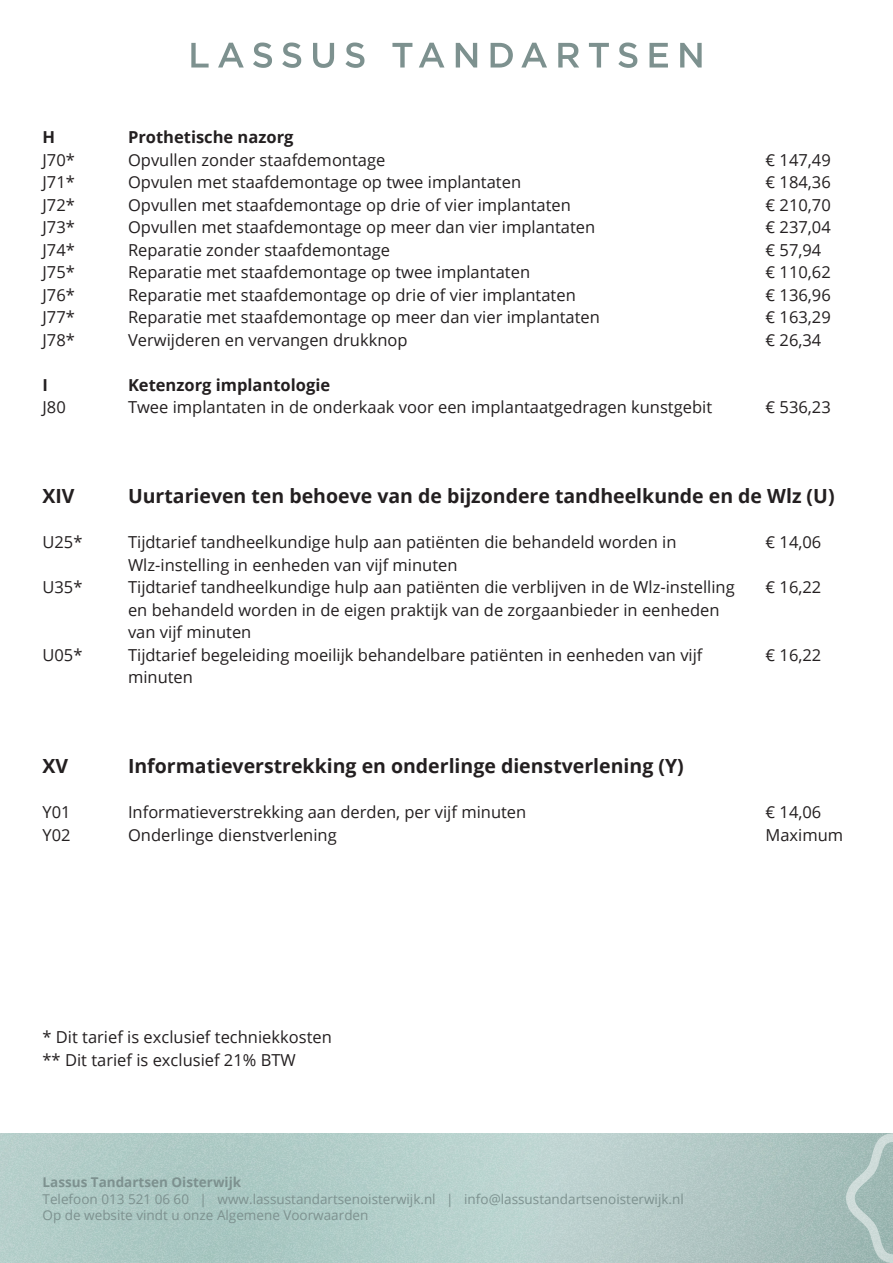
<style>
.page{position:relative;width:893px;height:1263px;background:#fff}
.page>*{position:absolute;margin:0;border:0;box-sizing:border-box;transform-origin:0 0}
.Body_text{font:700 19.5px "Open Sans";color:#231f20}
.Body_text-2{font:16.5px/22.5px "Open Sans";color:#231f20}
.Body_text-3{font:700 16.5px "Open Sans";color:#231f20}
.Infos{font:13.5px/16.5px "Open Sans";color:#7d918f}
.t1{font:700 13.5px "Open Sans";color:#7d918f}
</style>
<div class="page">
<svg style="left:191px;top:43px;width:18px;height:25px"></svg>
<svg style="left:218px;top:43px;width:26px;height:25px"></svg>
<svg style="left:253px;top:43px;width:19px;height:25px"></svg>
<svg style="left:282px;top:43px;width:19px;height:25px"></svg>
<svg style="left:313px;top:43px;width:21px;height:25px"></svg>
<svg style="left:345px;top:43px;width:19px;height:25px"></svg>
<svg style="left:392px;top:43px;width:20px;height:25px"></svg>
<svg style="left:419px;top:43px;width:25px;height:25px"></svg>
<svg style="left:456px;top:43px;width:21px;height:25px"></svg>
<svg style="left:491px;top:43px;width:22px;height:25px"></svg>
<svg style="left:521px;top:43px;width:26px;height:25px"></svg>
<svg style="left:558px;top:43px;width:21px;height:25px"></svg>
<svg style="left:589px;top:43px;width:20px;height:25px"></svg>
<svg style="left:618px;top:43px;width:19px;height:25px"></svg>
<svg style="left:649px;top:43px;width:19px;height:25px"></svg>
<svg style="left:680px;top:43px;width:22px;height:25px"></svg>
<img style="left:0;top:1133px;width:846px;height:130px">
<svg style="left:846px;top:1133px;width:47px;height:130px;background:#a9c0bc"></svg>
<p class="Body_text-3" style="left:43px;top:126px;width:14px">H</p>
<p class="Body_text-3" style="left:128px;top:126px;width:167px">Prothetische nazorg</p>
<p class="Body_text-2" style="left:43px;top:148px;width:34px">J70*</p>
<p class="Body_text-2" style="left:128px;top:148px;width:259px">Opvullen zonder staafdemontage</p>
<p class="Body_text-2" style="left:766px;top:148px;width:67px">€ 147,49</p>
<p class="Body_text-2" style="left:43px;top:171px;width:34px">J71*</p>
<p class="Body_text-2" style="left:128px;top:171px;width:395px">Opvulen met staafdemontage op twee implantaten</p>
<p class="Body_text-2" style="left:766px;top:171px;width:67px">€ 184,36</p>
<p class="Body_text-2" style="left:43px;top:193px;width:34px">J72*</p>
<p class="Body_text-2" style="left:128px;top:193px;width:444px">Opvullen met staafdemontage op drie of vier implantaten</p>
<p class="Body_text-2" style="left:766px;top:193px;width:67px">€ 210,70</p>
<p class="Body_text-2" style="left:43px;top:216px;width:34px">J73*</p>
<p class="Body_text-2" style="left:128px;top:216px;width:469px">Opvullen met staafdemontage op meer dan vier implantaten</p>
<p class="Body_text-2" style="left:766px;top:216px;width:67px">€ 237,04</p>
<p class="Body_text-2" style="left:43px;top:238px;width:34px">J74*</p>
<p class="Body_text-2" style="left:128px;top:238px;width:264px">Reparatie zonder staafdemontage</p>
<p class="Body_text-2" style="left:766px;top:238px;width:57px">€ 57,94</p>
<p class="Body_text-2" style="left:43px;top:261px;width:34px">J75*</p>
<p class="Body_text-2" style="left:128px;top:261px;width:404px">Reparatie met staafdemontage op twee implantaten</p>
<p class="Body_text-2" style="left:766px;top:261px;width:67px">€ 110,62</p>
<p class="Body_text-2" style="left:43px;top:283px;width:34px">J76*</p>
<p class="Body_text-2" style="left:128px;top:283px;width:449px">Reparatie met staafdemontage op drie of vier implantaten</p>
<p class="Body_text-2" style="left:766px;top:283px;width:67px">€ 136,96</p>
<p class="Body_text-2" style="left:43px;top:306px;width:34px">J77*</p>
<p class="Body_text-2" style="left:128px;top:306px;width:473px">Reparatie met staafdemontage op meer dan vier implantaten</p>
<p class="Body_text-2" style="left:766px;top:306px;width:67px">€ 163,29</p>
<p class="Body_text-2" style="left:43px;top:328px;width:34px">J78*</p>
<p class="Body_text-2" style="left:128px;top:328px;width:281px">Verwijderen en vervangen drukknop</p>
<p class="Body_text-2" style="left:766px;top:328px;width:57px">€ 26,34</p>
<p class="Body_text-3" style="left:43px;top:373px;width:7px">I</p>
<p class="Body_text-3" style="left:128px;top:373px;width:204px">Ketenzorg implantologie</p>
<p class="Body_text-2" style="left:43px;top:396px;width:25px">J80</p>
<p class="Body_text-2" style="left:128px;top:396px;width:586px">Twee implantaten in de onderkaak voor een implantaatgedragen kunstgebit</p>
<p class="Body_text-2" style="left:766px;top:396px;width:67px">€ 536,23</p>
<p class="Body_text" style="left:43px;top:482px;width:34px">XIV</p>
<p class="Body_text" style="left:128px;top:482px;width:708px">Uurtarieven ten behoeve van de bijzondere tandheelkunde en de Wlz (U)</p>
<p class="Body_text-2" style="left:43px;top:531px;width:41px">U25*</p>
<p class="Body_text-2" style="left:128px;top:531px;width:550px">Tijdtarief tandheelkundige hulp aan patiënten die behandeld worden in</p>
<p class="Body_text-2" style="left:766px;top:531px;width:57px">€ 14,06</p>
<p class="Body_text-2" style="left:128px;top:553px;width:331px">Wlz-instelling in eenheden van vijf minuten</p>
<p class="Body_text-2" style="left:43px;top:576px;width:41px">U35*</p>
<p class="Body_text-2" style="left:128px;top:576px;width:608px">Tijdtarief tandheelkundige hulp aan patiënten die verblijven in de Wlz-instelling</p>
<p class="Body_text-2" style="left:766px;top:576px;width:57px">€ 16,22</p>
<p class="Body_text-2" style="left:128px;top:598px;width:593px">en behandeld worden in de eigen praktijk van de zorgaanbieder in eenheden van vijf minuten</p>
<p class="Body_text-2" style="left:43px;top:643px;width:41px">U05*</p>
<p class="Body_text-2" style="left:128px;top:643px;width:576px">Tijdtarief begeleiding moeilijk behandelbare patiënten in eenheden van vijf</p>
<p class="Body_text-2" style="left:766px;top:643px;width:57px">€ 16,22</p>
<p class="Body_text-2" style="left:128px;top:666px;width:66px">minuten</p>
<p class="Body_text" style="left:43px;top:752px;width:27px">XV</p>
<p class="Body_text" style="left:128px;top:752px;width:557px">Informatieverstrekking en onderlinge dienstverlening (Y)</p>
<p class="Body_text-2" style="left:43px;top:801px;width:30px">Y01</p>
<p class="Body_text-2" style="left:128px;top:801px;width:400px">Informatieverstrekking aan derden, per vijf minuten</p>
<p class="Body_text-2" style="left:766px;top:801px;width:57px">€ 14,06</p>
<p class="Body_text-2" style="left:43px;top:823px;width:30px">Y02</p>
<p class="Body_text-2" style="left:128px;top:823px;width:210px">Onderlinge dienstverlening</p>
<p class="Body_text-2" style="left:766px;top:823px;width:79px">Maximum</p>
<p class="Body_text-2" style="left:43px;top:1026px;width:291px">* Dit tarief is exclusief techniekkosten</p>
<p class="Body_text-2" style="left:43px;top:1048px;width:255px">** Dit tarief is exclusief 21% BTW</p>
<p class="t1" style="left:43px;top:1173px;width:200px">Lassus Tandartsen Oisterwijk</p>
<p class="Infos" style="left:43px;top:1190px;width:643px">Telefoon 013 521 06 60 | www.lassustandartsenoisterwijk.nl | info@lassustandartsenoisterwijk.nl<br>Op de website vindt u onze Algemene Voorwaarden</p>
</div>
